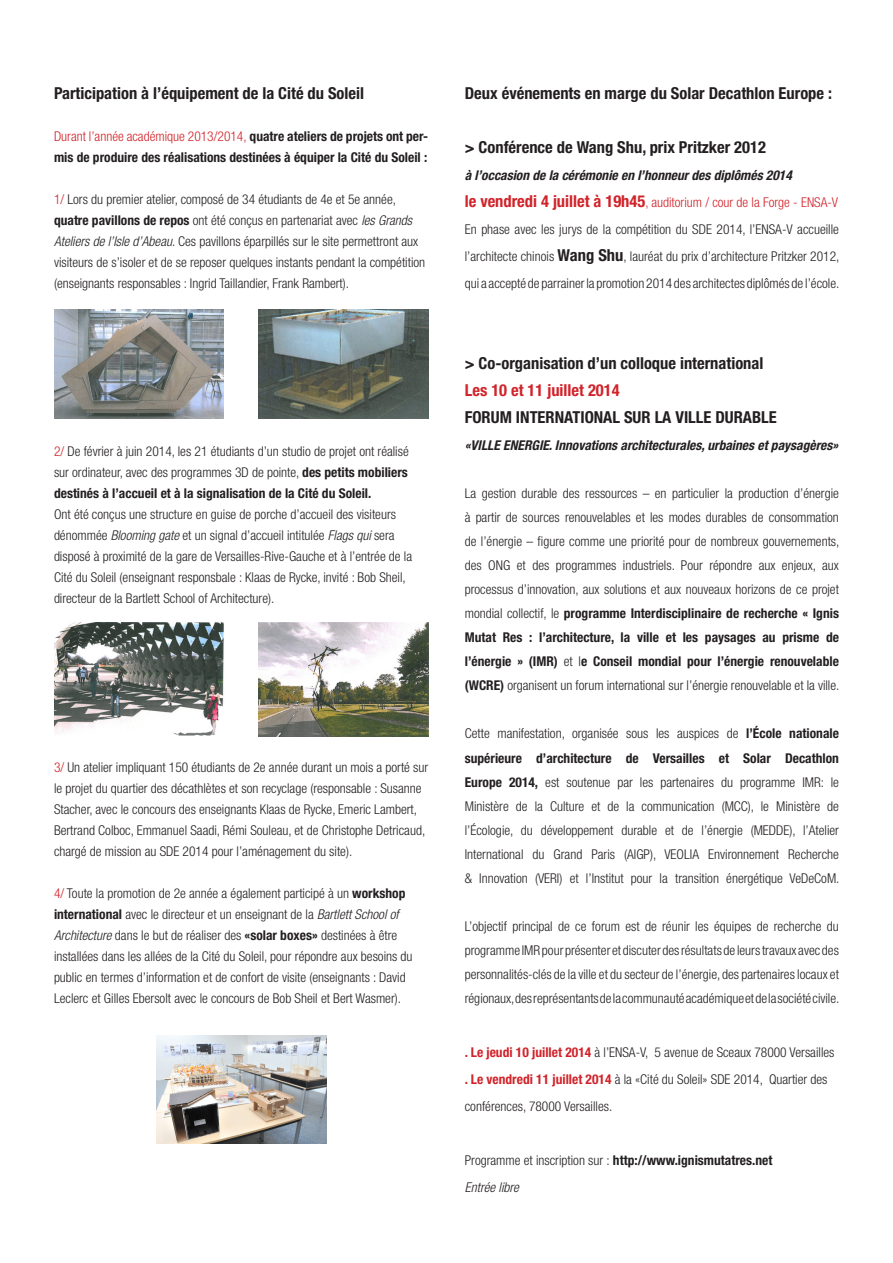
<style>
.page{position:relative;width:893px;height:1263px;background:#fff}
.page>*{position:absolute;margin:0;border:0;box-sizing:border-box;transform-origin:0 0}
.t1{font:700 condensed 16.5px "Helvetica Neue";color:#231f20}
.t2{font:700 condensed 16.5px "Helvetica Neue";color:#d1232a}
.t3{font:300 condensed 13.5px/21px "Helvetica Neue";color:#231f20;text-align:justify}
.t4{font:700 condensed 13.5px/21px "Helvetica Neue";color:#231f20}
.t5{font:italic 700 condensed 13.5px "Helvetica Neue";color:#231f20}
.t6{font:300 condensed 13.5px "Helvetica Neue";color:#d1232a}
.t7{font:italic 300 condensed 13.5px "Helvetica Neue";color:#231f20}
.s1{font-weight:300;color:#d1232a}
.s2{color:#d1232a}
.s3{font-weight:700}
.s4{font-style:italic}
.s5{font-weight:700;font-size:16.5px}
.s6{font-weight:700;color:#d1232a}
.s7{font-weight:300}
</style>
<div class="page">
<img style="left:54px;top:309px;width:170px;height:109px">
<img style="left:258px;top:309px;width:170px;height:109px">
<img style="left:54px;top:622px;width:170px;height:114px">
<img style="left:156px;top:1035px;width:170px;height:109px">
<img style="left:258px;top:622px;width:170px;height:115px">
<p class="t1" style="left:54px;top:84px;width:312px">Participation à l’équipement de la Cité du Soleil</p>
<p class="t4" style="left:54px;top:126px;width:376px"><span class="s1">Durant l’année académique 2013/2014,</span> quatre ateliers de projets ont per&shy;mis de produire des réalisations destinées à équiper la Cité du Soleil :</p>
<p class="t3" style="left:54px;top:189px;width:373px;text-align:left"><span class="s2">1/</span> Lors du premier atelier, composé de 34 étudiants de 4e et 5e année, <span class="s3">quatre pavillons de repos</span> ont été conçus en partenariat avec <span class="s4">les Grands Ateliers de l’Isle d’Abeau</span>. Ces pavillons éparpillés sur le site permettront aux visiteurs de s’isoler et de se reposer quelques instants pendant la compétition (enseignants responsables : Ingrid Taillandier, Frank Rambert).</p>
<p class="t3" style="left:54px;top:441px;width:356px"><span class="s2">2/</span> De février à juin 2014, les 21 étudiants d’un studio de projet ont réalisé sur ordinateur, avec des programmes 3D de pointe, <span class="s3">des petits mobiliers destinés à l’accueil et à la signalisation de la Cité du Soleil.</span></p>
<p class="t3" style="left:54px;top:504px;width:360px;text-align:left">Ont été conçus une structure en guise de porche d’accueil des visiteurs dénommée <span class="s4">Blooming gate</span> et un signal d’accueil intitulée <span class="s4">Flags qui</span> sera disposé à proximité de la gare de Versailles-Rive-Gauche et à l’entrée de la Cité du Soleil (enseignant responsbale : Klaas de Rycke, invité : Bob Sheil, directeur de la Bartlett School of Architecture).</p>
<p class="t3" style="left:54px;top:756px;width:376px;text-align:left"><span class="s2">3/</span> Un atelier impliquant 150 étudiants de 2e année durant un mois a porté sur le projet du quartier des décathlètes et son recyclage (responsable : Susanne Stacher, avec le concours des enseignants Klaas de Rycke, Emeric Lambert, Bertrand Colboc, Emmanuel Saadi, Rémi Souleau, et de Christophe Detricaud, chargé de mission au SDE 2014 pour l’aménagement du site).</p>
<p class="t3" style="left:54px;top:882px;width:360px;text-align:left"><span class="s2">4/</span> Toute la promotion de 2e année a également participé à un <span class="s3">workshop international</span> avec le directeur et un enseignant de la <span class="s4">Bartlett School of Architecture</span> dans le but de réaliser des <span class="s3">«solar boxes»</span> destinées à être installées dans les allées de la Cité du Soleil, pour répondre aux besoins du public en termes d’information et de confort de visite (enseignants : David Leclerc et Gilles Ebersolt avec le concours de Bob Sheil et Bert Wasmer).</p>
<p class="t1" style="left:465px;top:84px;width:369px">Deux événements en marge du Solar Decathlon Europe :</p>
<p class="t1" style="left:465px;top:138px;width:303px">&gt; Conférence de Wang Shu, prix Pritzker 2012</p>
<p class="t5" style="left:465px;top:167px;width:329px">à l’occasion de la cérémonie en l’honneur des diplômés 2014</p>
<p class="t6" style="left:465px;top:195px;width:375px"><span class="s5">le vendredi 4 juillet à 19h45</span>, auditorium / cour de la Forge - ENSA-V</p>
<p class="t3" style="left:465px;top:216px;width:376px;line-height:27px">En phase avec les jurys de la compétition du SDE 2014, l’ENSA-V accueille l’architecte chinois <span class="s5">Wang Shu</span>, lauréat du prix d’architecture Pritzker 2012, qui a accepté de parrainer la promotion 2014 des architectes diplômés de l’école.</p>
<p class="t1" style="left:465px;top:354px;width:300px">&gt; Co-organisation d’un colloque international</p>
<p class="t2" style="left:465px;top:381px;width:156px">Les 10 et 11 juillet 2014</p>
<p class="t1" style="left:465px;top:408px;width:314px">FORUM INTERNATIONAL SUR LA VILLE DURABLE</p>
<p class="t5" style="left:465px;top:437px;width:375px">«VILLE ENERGIE. Innovations architecturales, urbaines et paysagères»</p>
<p class="t3" style="left:465px;top:482px;width:376px;line-height:24px">La gestion durable des ressources – en particulier la production d’énergie à partir de sources renouvelables et les modes durables de consommation de l’énergie – figure comme une priorité pour de nombreux gouvernements, des ONG et des programmes industriels. Pour répondre aux enjeux, aux processus d’innovation, aux solutions et aux nouveaux horizons de ce projet mondial collectif, le <span class="s3">programme Interdisciplinaire de recherche « Ignis Mutat Res : l’architecture, la ville et les paysages au prisme de l’énergie » (IMR)</span> et l<span class="s3">e Conseil mondial pour l’énergie renouvelable (WCRE)</span> organisent un forum international sur l’énergie renouvelable et la ville.</p>
<p class="t3" style="left:465px;top:722px;width:376px;line-height:24px">Cette manifestation, organisée sous les auspices de <span class="s3">l’École nationale supérieure d’architecture de Versailles et Solar Decathlon Europe 2014,</span> est soutenue par les partenaires du programme IMR: le Ministère de la Culture et de la communication (MCC), le Ministère de l’Écologie, du développement durable et de l’énergie (MEDDE), l’Atelier International du Grand Paris (AIGP), VEOLIA Environnement Recherche &amp; Innovation (VERI) et l’Institut pour la transition énergétique VeDeCoM.</p>
<p class="t3" style="left:465px;top:914px;width:376px;line-height:24px">L’objectif principal de ce forum est de réunir les équipes de recherche du programme IMR pour présenter et discuter des résultats de leurs travaux avec des personnalités-clés de la ville et du secteur de l’énergie, des partenaires locaux et régionaux, des représentants de la communauté académique et de la société civile.</p>
<p class="t3" style="left:465px;top:1041px;width:371px"><span class="s6">. Le jeudi 10 juillet 2014</span> à l’ENSA-V, 5 avenue de Sceaux 78000 Versailles</p>
<p class="t3" style="left:465px;top:1065px;width:364px;line-height:27px"><span class="s6">. Le vendredi 11 juillet 2014</span> à la «Cité du Soleil» SDE 2014, Quartier des conférences, 78000 Versailles.</p>
<p class="t4" style="left:465px;top:1149px;width:309px"><span class="s7">Programme et inscription sur :</span> http://www.ignismutatres.net</p>
<p class="t7" style="left:465px;top:1179px;width:56px">Entrée libre</p>
</div>
